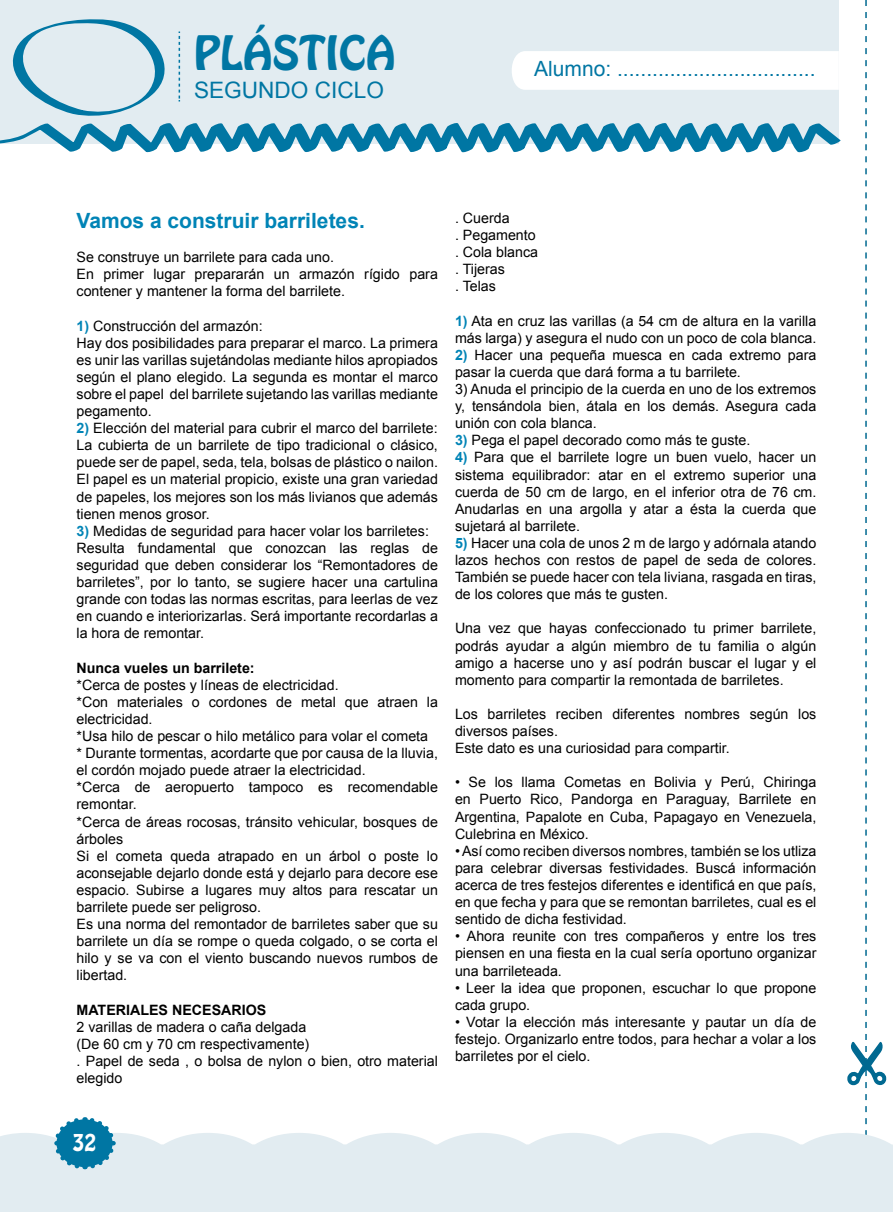
<style>
.page{position:relative;width:893px;height:1212px;background:#fff}
.page>*{position:absolute;margin:0;border:0;box-sizing:border-box;transform-origin:0 0}
.t1{font:41.85px "Hobo Std";color:#0076a3}
.t2{font:22.65px "Arial";color:#0076a3}
.t3{font:21px "Arial";color:#0076a3}
.t4{font:700 21px "Arial";color:#0084b6}
.t5{font:21px "Hobo Std";color:#fff}
.t6{font:14.25px/17.1px "Arial";color:#000}
.t7{font:700 14.25px "Arial";color:#000}
.s1{font-weight:700;color:#0084b6}
</style>
<div class="page">
<svg style="left:847px;top:0;width:40px;height:1133px"></svg>
<svg style="left:0;top:1133px;width:877px;height:5px"></svg>
<div style="left:0;top:1138px;width:893px;height:74px;background:#e2ecf1"></div>
<svg style="left:52px;top:1117px;width:65px;height:55px"></svg>
<div style="left:0;top:0;width:839px;height:143px;background:#e2ecf1"></div>
<svg style="left:0;top:19px;width:841px;height:134px"></svg>
<h1 class="t1" style="left:194px;top:24px;width:203px">PLÁSTICA</h1>
<h2 class="t2" style="left:194px;top:75px;width:191px">SEGUNDO CICLO</h2>
<h3 class="t3" style="left:534px;top:55px;width:283px">Alumno: ..................................</h3>
<h3 class="t4" style="left:77px;top:207px;width:290px">Vamos a construir barriletes.</h3>
<p class="t6" style="left:77px;top:249px;width:363px">Se construye un barrilete para cada uno.<br>En primer lugar prepararán un armazón rígido para contener y mantener la forma del barrilete.</p>
<p class="t6" style="left:77px;top:317px;width:363px"><span class="s1">1)</span> Construcción del armazón:<br>Hay dos posibilidades para preparar el marco. La primera es unir las varillas sujetándolas mediante hilos apropiados según el plano elegido. La segunda es montar el marco sobre el papel del barrilete sujetando las varillas mediante pegamento.</p>
<p class="t6" style="left:77px;top:420px;width:363px;text-align:justify"><span class="s1">2)</span> Elección del material para cubrir el marco del barrilete:<br>La cubierta de un barrilete de tipo tradicional o clásico, puede ser de papel, seda, tela, bolsas de plástico o nailon.<br>El papel es un material propicio, existe una gran variedad de papeles, los mejores son los más livianos que además tienen menos grosor.</p>
<p class="t6" style="left:77px;top:522px;width:363px"><span class="s1">3)</span> Medidas de seguridad para hacer volar los barriletes:<br>Resulta fundamental que conozcan las reglas de seguridad que deben considerar los “Remontadores de barriletes”, por lo tanto, se sugiere hacer una cartulina grande con todas las normas escritas, para leerlas de vez en cuando e interiorizarlas. Será importante recordarlas a la hora de remontar.</p>
<p class="t7" style="left:77px;top:658px;width:180px">Nunca vueles un barrilete:</p>
<p class="t6" style="left:77px;top:676px;width:363px">*Cerca de postes y líneas de electricidad.<br>*Con materiales o cordones de metal que atraen la electricidad.<br>*Usa hilo de pescar o hilo metálico para volar el cometa<br>* Durante tormentas, acordarte que por causa de la lluvia, el cordón mojado puede atraer la electricidad.<br>*Cerca de aeropuerto tampoco es recomendable remontar.<br>*Cerca de áreas rocosas, tránsito vehicular, bosques de árboles<br>Si el cometa queda atrapado en un árbol o poste lo aconsejable dejarlo donde está y dejarlo para decore ese espacio. Subirse a lugares muy altos para rescatar un barrilete puede ser peligroso.<br>Es una norma del remontador de barriletes saber que su barrilete un día se rompe o queda colgado, o se corta el hilo y se va con el viento buscando nuevos rumbos de libertad.</p>
<p class="t7" style="left:77px;top:1000px;width:191px">MATERIALES NECESARIOS</p>
<p class="t6" style="left:77px;top:1018px;width:363px">2 varillas de madera o caña delgada<br>(De 60 cm y 70 cm respectivamente)<br>. Papel de seda , o bolsa de nylon o bien, otro material elegido</p>
<p class="t6" style="left:455px;top:210px;width:85px">. Cuerda<br>. Pegamento . Cola blanca . Tijeras<br>. Telas</p>
<p class="t6" style="left:455px;top:312px;width:363px"><span class="s1">1)</span> Ata en cruz las varillas (a 54 cm de altura en la varilla más larga) y asegura el nudo con un poco de cola blanca.</p>
<p class="t6" style="left:455px;top:346px;width:363px"><span class="s1">2)</span> Hacer una pequeña muesca en cada extremo para pasar la cuerda que dará forma a tu barrilete.</p>
<p class="t6" style="left:455px;top:381px;width:363px;text-align:justify">3) Anuda el principio de la cuerda en uno de los extremos y, tensándola bien, átala en los demás. Asegura cada unión con cola blanca.</p>
<p class="t6" style="left:455px;top:432px;width:297px"><span class="s1">3)</span> Pega el papel decorado como más te guste.</p>
<p class="t6" style="left:455px;top:449px;width:363px;text-align:justify"><span class="s1">4)</span> Para que el barrilete logre un buen vuelo, hacer un sistema equilibrador: atar en el extremo superior una cuerda de 50 cm de largo, en el inferior otra de 76 cm.<br>Anudarlas en una argolla y atar a ésta la cuerda que sujetará al barrilete.</p>
<p class="t6" style="left:455px;top:534px;width:363px;text-align:justify"><span class="s1">5)</span> Hacer una cola de unos 2 m de largo y adórnala atando lazos hechos con restos de papel de seda de colores.<br>También se puede hacer con tela liviana, rasgada en tiras, de los colores que más te gusten.</p>
<p class="t6" style="left:455px;top:620px;width:363px;text-align:justify">Una vez que hayas confeccionado tu primer barrilete, podrás ayudar a algún miembro de tu familia o algún amigo a hacerse uno y así podrán buscar el lugar y el momento para compartir la remontada de barriletes.</p>
<p class="t6" style="left:455px;top:705px;width:363px">Los barriletes reciben diferentes nombres según los diversos países.<br>Este dato es una curiosidad para compartir.</p>
<p class="t6" style="left:455px;top:774px;width:363px;text-align:justify">• Se los llama Cometas en Bolivia y Perú, Chiringa en Puerto Rico, Pandorga en Paraguay, Barrilete en Argentina, Papalote en Cuba, Papagayo en Venezuela, Culebrina en México.</p>
<p class="t6" style="left:455px;top:842px;width:363px;text-align:justify">• Así como reciben diversos nombres, también se los utliza para celebrar diversas festividades. Buscá información acerca de tres festejos diferentes e identificá en que país, en que fecha y para que se remontan barriletes, cual es el sentido de dicha festividad.</p>
<p class="t6" style="left:455px;top:928px;width:363px;text-align:justify">• Ahora reunite con tres compañeros y entre los tres piensen en una fiesta en la cual sería oportuno organizar una barrileteada.</p>
<p class="t6" style="left:455px;top:979px;width:363px">• Leer la idea que proponen, escuchar lo que propone cada grupo.</p>
<p class="t6" style="left:455px;top:1013px;width:363px;text-align:justify">• Votar la elección más interesante y pautar un día de festejo. Organizarlo entre todos, para hechar a volar a los barriletes por el cielo.</p>
<h3 class="t5" style="left:72px;top:1127px;width:26px">32</h3>
</div>
